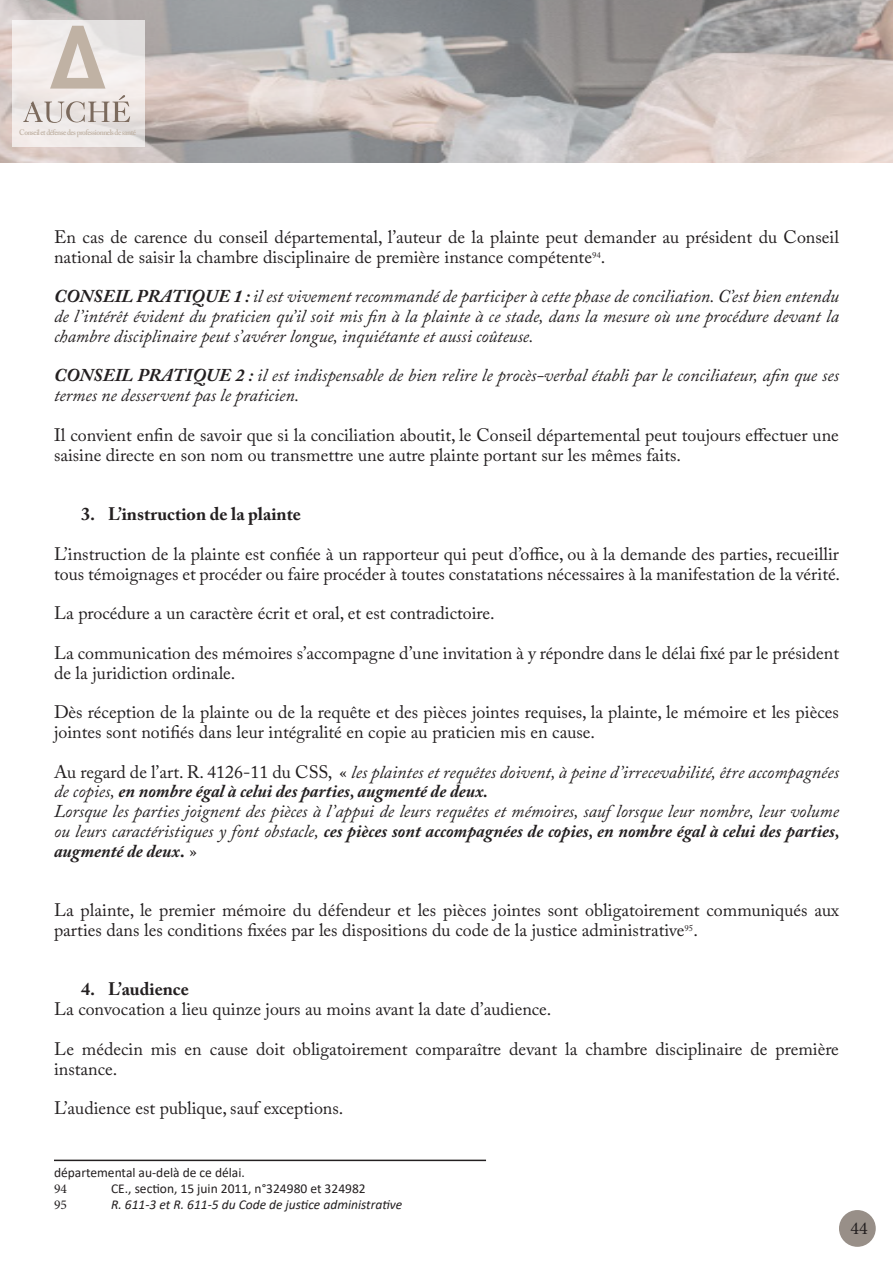
<style>
.page{position:relative;width:893px;height:1263px;background:#fff}
.page>*{position:absolute;margin:0;border:0;box-sizing:border-box;transform-origin:0 0}
.t1{font:18px/19.8px "Adobe Caslon Pro";color:#231f20}
.t2{font:italic 18px/19.8px "Adobe Caslon Pro";color:#231f20;text-align:justify}
.t3{font:700 18px "Adobe Caslon Pro";color:#231f20}
.t4{font:18px "Minion Pro";color:#231f20}
.Style_de_paragraphe_2{font:13.5px "Calibri";color:#231f20}
.Style_de_paragraphe_2-2{font:italic 13.5px "Calibri";color:#231f20}
.Style_de_paragraphe_2-3{font:13.5px "Minion Pro";color:#231f20}
.t5{font:600 7.95px "Adobe Caslon Pro";letter-spacing:-.06em;color:#c0b2a4;scale:.93 1}
.s1{font-weight:700}
.s2{font-style:normal}
.s3{font-weight:700;font-style:normal}
</style>
<div class="page">
<img style="left:0;top:0;width:893px;height:163px">
<div style="left:839px;top:1210px;width:37px;height:37px;background:#988f88;border-radius:50%"></div>
<svg style="left:12px;top:20px;width:133px;height:127px;fill:#f0ebe9"></svg>
<svg style="left:50px;top:26px;width:55px;height:63px"></svg>
<svg style="left:23px;top:95px;width:107px;height:28px"></svg>
<hr style="left:54px;top:1159px;width:432px;height:2px;background:#231f20">
<p class="t5" style="left:19px;top:128px;width:127px">Conseil et défense des professionnels de santé</p>
<p class="t1" style="left:54px;top:227px;width:786px">En cas de carence du conseil départemental, l’auteur de la plainte peut demander au président du Conseil national de saisir la chambre disciplinaire de première instance compétente<sup>94</sup>.</p>
<p class="t2" style="left:54px;top:286px;width:786px"><span class="s1">CONSEIL PRATIQUE 1 :</span> il est vivement recommandé de participer à cette phase de conciliation. C’est bien entendu de l’intérêt évident du praticien qu’il soit mis fin à la plainte à ce stade, dans la mesure où une procédure devant la chambre disciplinaire peut s’avérer longue, inquiétante et aussi coûteuse.</p>
<p class="t2" style="left:54px;top:365px;width:786px"><span class="s1">CONSEIL PRATIQUE 2 :</span> il est indispensable de bien relire le procès-verbal établi par le conciliateur, afin que ses termes ne desservent pas le praticien.</p>
<p class="t1" style="left:54px;top:425px;width:786px">Il convient enfin de savoir que si la conciliation aboutit, le Conseil départemental peut toujours effectuer une saisine directe en son nom ou transmettre une autre plainte portant sur les mêmes faits.</p>
<p class="t3" style="left:81px;top:503px;width:221px">3. L’instruction de la plainte</p>
<p class="t1" style="left:54px;top:544px;width:788px">L’instruction de la plainte est confiée à un rapporteur qui peut d’office, ou à la demande des parties, recueillir tous témoignages et procéder ou faire procéder à toutes constatations nécessaires à la manifestation de la vérité.</p>
<p class="t1" style="left:54px;top:603px;width:442px">La procédure a un caractère écrit et oral, et est contradictoire.</p>
<p class="t1" style="left:54px;top:643px;width:787px">La communication des mémoires s’accompagne d’une invitation à y répondre dans le délai fixé par le président de la juridiction ordinale.</p>
<p class="t1" style="left:54px;top:702px;width:786px">Dès réception de la plainte ou de la requête et des pièces jointes requises, la plainte, le mémoire et les pièces jointes sont notifiés dans leur intégralité en copie au praticien mis en cause.</p>
<p class="t2" style="left:54px;top:761px;width:786px"><span class="s2">Au regard de l’art. R. 4126-11 du CSS, «</span> les plaintes et requêtes doivent, à peine d’irrecevabilité, être accompagnées de copies, <span class="s1">en nombre égal à celui des parties, augmenté de deux.</span></p>
<p class="t2" style="left:54px;top:801px;width:787px">Lorsque les parties joignent des pièces à l’appui de leurs requêtes et mémoires, sauf lorsque leur nombre, leur volume ou leurs caractéristiques y font obstacle, <span class="s1">ces pièces sont accompagnées de copies, en nombre égal à celui des parties, augmenté de deux</span><span class="s3">.</span> <span class="s2">»</span></p>
<p class="t1" style="left:54px;top:900px;width:786px">La plainte, le premier mémoire du défendeur et les pièces jointes sont obligatoirement communiqués aux parties dans les conditions fixées par les dispositions du code de la justice administrative<sup>95</sup>.</p>
<p class="t3" style="left:81px;top:978px;width:109px">4. L’audience</p>
<p class="t1" style="left:54px;top:999px;width:499px">La convocation a lieu quinze jours au moins avant la date d’audience.</p>
<p class="t1" style="left:54px;top:1039px;width:786px">Le médecin mis en cause doit obligatoirement comparaître devant la chambre disciplinaire de première instance.</p>
<p class="t1" style="left:54px;top:1098px;width:291px">L’audience est publique, sauf exceptions.</p>
<p class="Style_de_paragraphe_2" style="left:54px;top:1163px;width:192px">départemental au-delà de ce délai.</p>
<p class="Style_de_paragraphe_2-3" style="left:54px;top:1179px;width:14px">94</p>
<p class="Style_de_paragraphe_2" style="left:111px;top:1179px;width:256px">CE., section, 15 juin 2011, n°324980 et 324982</p>
<p class="Style_de_paragraphe_2-3" style="left:54px;top:1195px;width:14px">95</p>
<p class="Style_de_paragraphe_2-2" style="left:111px;top:1195px;width:293px">R. 611-3 et R. 611-5 du Code de justice administrative</p>
<p class="t4" style="left:850px;top:1216px;width:19px">44</p>
</div>
